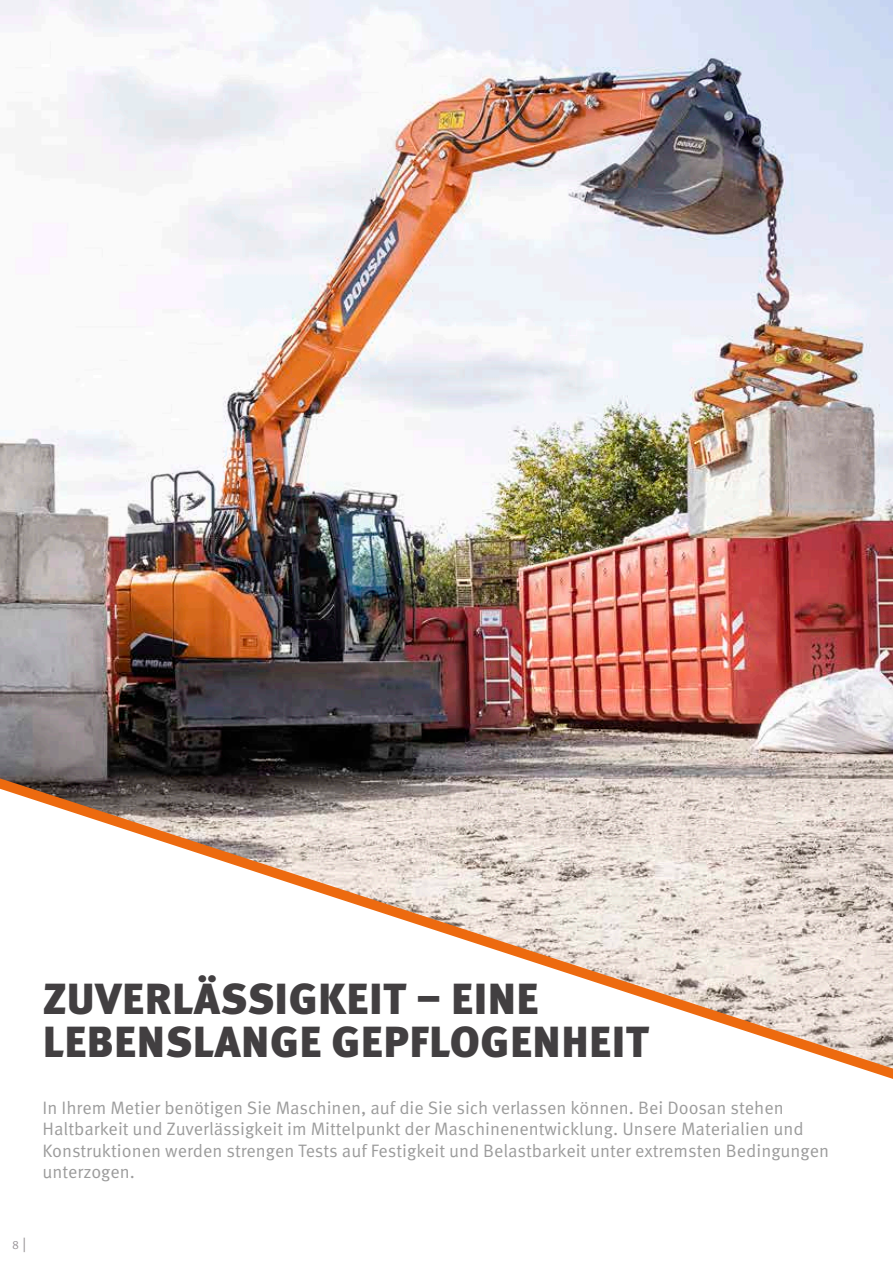
<style>
.page{position:relative;width:893px;height:1263px;background:#fff}
.page>*{position:absolute;margin:0;border:0;box-sizing:border-box;transform-origin:0 0}
.t1{font:900 43.5px/43.5px "Meta Pro";letter-spacing:.01em;color:#423f41}
.t2{font:18px/21.6px "Meta Pro Norm";color:#9c9c9c}
.t3{font:12px "Meta Pro Norm";color:#979296}
.s1{font-size:15px}
</style>
<div class="page">
<img style="left:0;top:0;width:893px;height:778px">
<svg style="left:0;top:778px;width:893px;height:301px"></svg>
<h1 class="t1" style="left:43px;top:975px;width:607px">ZUVERLÄSSIGKEIT – EINE<br>LEBENSLANGE GEPFLOGENHEIT</h1>
<p class="t2" style="left:43px;top:1095px;width:788px">In Ihrem Metier benötigen Sie Maschinen, auf die Sie sich verlassen können. Bei Doosan stehen Haltbarkeit und Zuverlässigkeit im Mittelpunkt der Maschinenentwicklung. Unsere Materialien und Konstruktionen werden strengen Tests auf Festigkeit und Belastbarkeit unter extremsten Bedingungen unterzogen.</p>
<p class="t3" style="left:12px;top:1235px;width:16px">8 <span class="s1">|</span></p>
</div>
